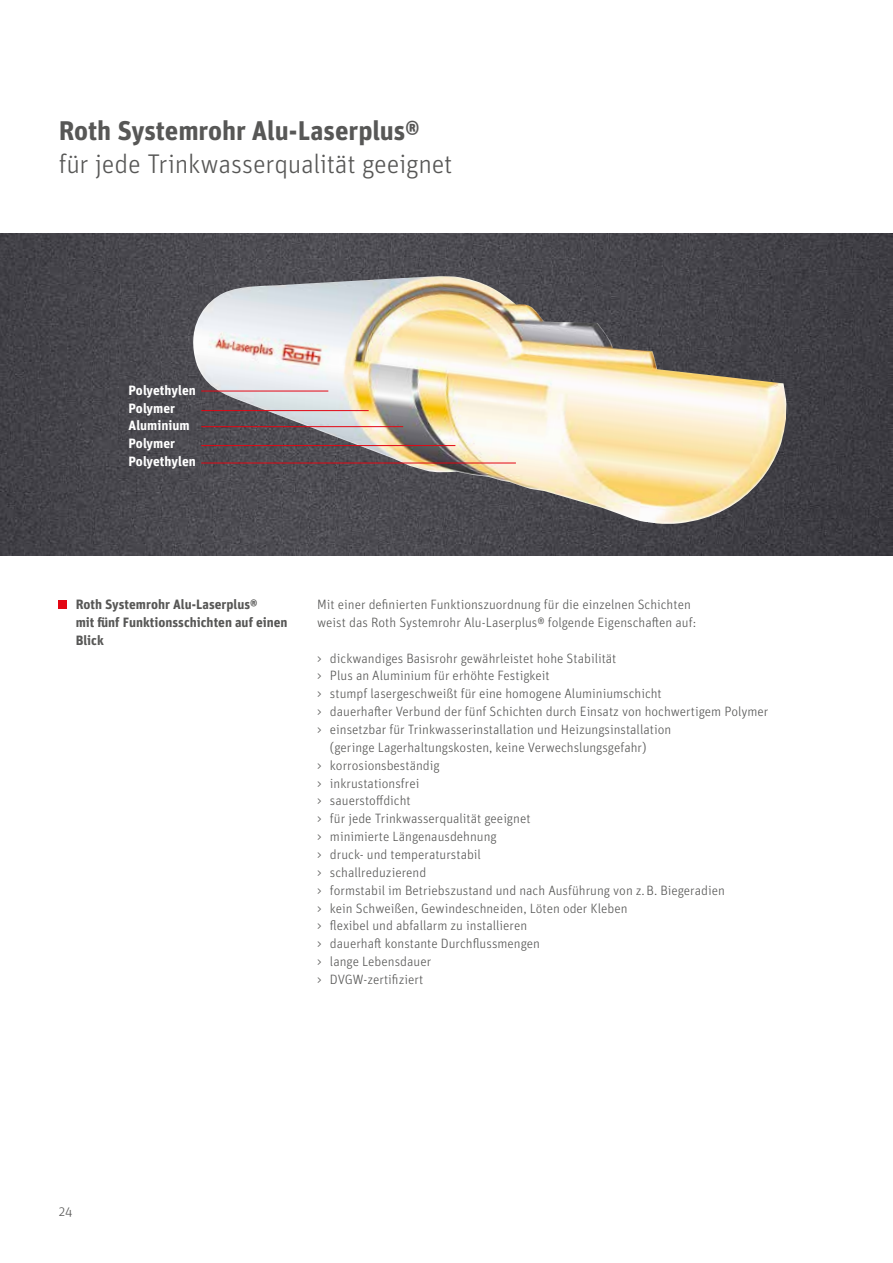
<style>
.page{position:relative;width:893px;height:1263px;background:#fff}
.page>*{position:absolute;margin:0;border:0;box-sizing:border-box;transform-origin:0 0}
.t1{font:300 27px "Unit OT";letter-spacing:-.01em;color:#575756}
.t2{font:700 27px "Unit OT";letter-spacing:-.005em;color:#575756}
.t3{font:300 13.5px/17.9px "Unit OT";color:#575756}
.t4{font:700 13.5px/17.9px "Unit OT";color:#575756}
.t5{font:700 13.5px/17.9px "Unit OT";color:#fff}
</style>
<div class="page">
<img style="left:0;top:234px;width:893px;height:321px">
<img style="left:190px;top:276px;width:597px;height:248px">
<hr style="left:201px;top:391px;width:127px;height:1px;background:#e30613">
<hr style="left:201px;top:410px;width:168px;height:1px;background:#e30613">
<hr style="left:201px;top:426px;width:202px;height:1px;background:#e30613">
<hr style="left:201px;top:445px;width:254px;height:1px;background:#e30613">
<hr style="left:201px;top:463px;width:315px;height:1px;background:#e30613">
<div style="left:59px;top:600px;width:8px;height:9px;background:#e30613"></div>
<h1 class="t2" style="left:59px;top:113px;width:363px">Roth Systemrohr Alu-Laserplus®</h1>
<h1 class="t1" style="left:59px;top:148px;width:395px">für jede Trinkwasserqualität geeignet</h1>
<p class="t5" style="left:129px;top:381px;width:69px">Polyethylen<br>Polymer<br>Aluminium<br>Polymer<br>Polyethylen</p>
<p class="t4" style="left:76px;top:595px;width:213px">Roth Systemrohr Alu-Laserplus®<br>mit fünf Funktionsschichten auf einen<br>Blick</p>
<p class="t3" style="left:317px;top:595px;width:380px">Mit einer definierten Funktionszuordnung für die einzelnen Schichten weist das Roth Systemrohr Alu-Laserplus® folgende Eigenschaften auf:</p>
<p class="t3" style="left:317px;top:649px;width:301px">&gt; dickwandiges Basisrohr gewährleistet hohe Stabilität</p>
<p class="t3" style="left:317px;top:667px;width:234px">&gt; Plus an Aluminium für erhöhte Festigkeit</p>
<p class="t3" style="left:317px;top:685px;width:346px">&gt; stumpf lasergeschweißt für eine homogene Aluminiumschicht</p>
<p class="t3" style="left:317px;top:703px;width:453px">&gt; dauerhafter Verbund der fünf Schichten durch Einsatz von hochwertigem Polymer</p>
<p class="t3" style="left:317px;top:720px;width:355px">&gt; einsetzbar für Trinkwasserinstallation und Heizungsinstallation</p>
<p class="t3" style="left:330px;top:738px;width:318px">(geringe Lagerhaltungskosten, keine Verwechslungsgefahr)</p>
<p class="t3" style="left:317px;top:756px;width:124px">&gt; korrosionsbeständig</p>
<p class="t3" style="left:317px;top:774px;width:104px">&gt; inkrustationsfrei</p>
<p class="t3" style="left:317px;top:792px;width:95px">&gt; sauerstoffdicht</p>
<p class="t3" style="left:317px;top:810px;width:215px">&gt; für jede Trinkwasserqualität geeignet</p>
<p class="t3" style="left:317px;top:828px;width:181px">&gt; minimierte Längenausdehnung</p>
<p class="t3" style="left:317px;top:845px;width:165px">&gt; druck- und temperaturstabil</p>
<p class="t3" style="left:317px;top:863px;width:111px">&gt; schallreduzierend</p>
<p class="t3" style="left:317px;top:881px;width:409px">&gt; formstabil im Betriebszustand und nach Ausführung von z.B. Biegeradien</p>
<p class="t3" style="left:317px;top:899px;width:312px">&gt; kein Schweißen, Gewindeschneiden, Löten oder Kleben</p>
<p class="t3" style="left:317px;top:917px;width:212px">&gt; flexibel und abfallarm zu installieren</p>
<p class="t3" style="left:317px;top:935px;width:224px">&gt; dauerhaft konstante Durchflussmengen</p>
<p class="t3" style="left:317px;top:953px;width:115px">&gt; lange Lebensdauer</p>
<p class="t3" style="left:317px;top:970px;width:108px">&gt; DVGW-zertifiziert</p>
<p class="t3" style="left:59px;top:1203px;width:15px">24</p>
</div>
